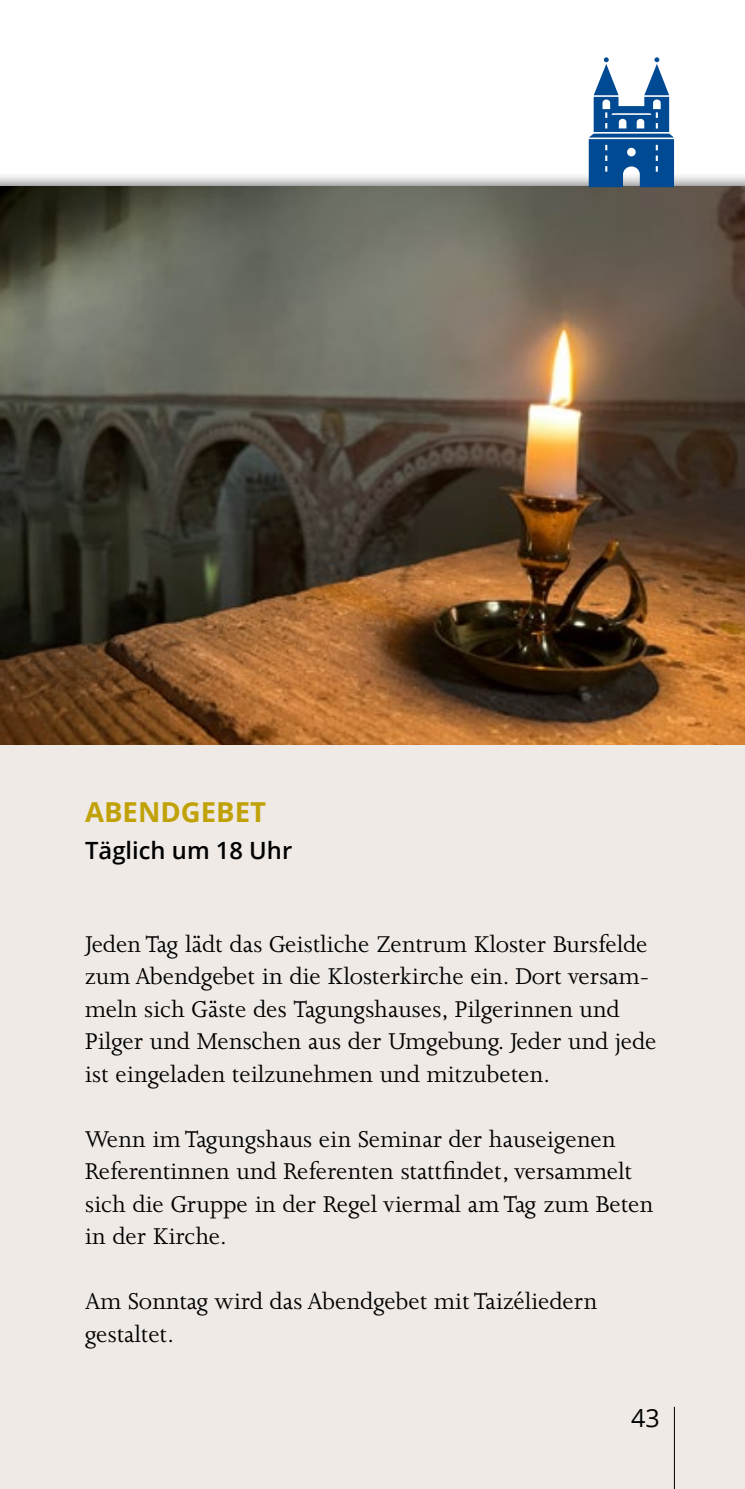
<style>
.page{position:relative;width:745px;height:1489px;background:#fff}
.page>*{position:absolute;margin:0;border:0;box-sizing:border-box;transform-origin:0 0}
.t1{font:700 27.5px "Open Sans";color:#c0a108}
.t2{font:26.25px/32.5px "Joanna MT Std";color:#000}
.t3{font:25px "Open Sans";color:#000}
.t4{font:600 23.75px "Open Sans";color:#000}
</style>
<div class="page">
<div style="left:0;top:187px;width:744px;height:1301px;background:#f0eae6"></div>
<hr style="left:673px;top:1406px;width:1px;height:82px;background:#000">
<img style="left:0;top:187px;width:744px;height:557px">
<svg style="left:588px;top:57px;width:85px;height:130px"></svg>
<p class="t1" style="left:85px;top:792px;width:182px">ABENDGEBET</p>
<p class="t4" style="left:85px;top:834px;width:208px">Täglich um 18 Uhr</p>
<p class="t2" style="left:85px;top:927px;width:573px">Jeden Tag lädt das Geistliche Zentrum Kloster Bursfelde zum Abendgebet in die Klosterkirche ein. Dort versam&shy;meln sich Gäste des Tagungshauses, Pilgerinnen und Pilger und Menschen aus der Umgebung. Jeder und jede ist eingeladen teilzunehmen und mitzubeten.</p>
<p class="t2" style="left:85px;top:1122px;width:569px">Wenn im Tagungshaus ein Seminar der hauseigenen Referentinnen und Referenten stattfindet, versammelt sich die Gruppe in der Regel viermal am Tag zum Beten in der Kirche.</p>
<p class="t2" style="left:85px;top:1285px;width:513px">Am Sonntag wird das Abendgebet mit Taizéliedern gestaltet.</p>
<p class="t3" style="left:630px;top:1400px;width:30px">43</p>
</div>
